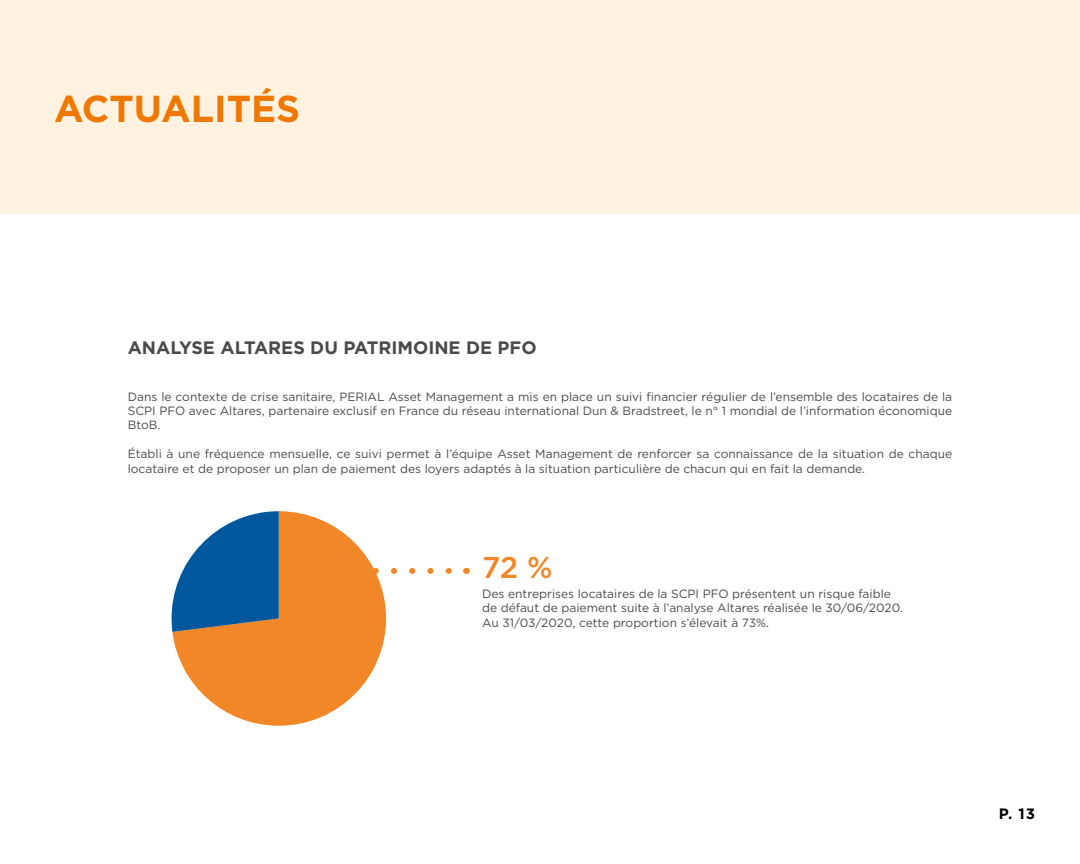
<style>
.page{position:relative;width:1080px;height:864px;background:#fff}
.page>*{position:absolute;margin:0;border:0;box-sizing:border-box;transform-origin:0 0}
.t1{font:700 37.5px "Gotham";color:#ef7900}
.t2{font:500 30px "Gotham";color:#f18726}
.t3{font:700 18px "Gotham";color:#4a4a49}
.t4{font:700 15px "Gotham";color:#000}
.t5{font:12px/14.4px "Gotham";color:#4a4a49}
</style>
<div class="page">
<div style="left:0;top:0;width:1080px;height:214px;background:#fff2e0"></div>
<svg style="left:171px;top:511px;width:215px;height:215px"></svg>
<svg style="left:357px;top:568px;width:95px;height:6px"></svg>
<h1 class="t1" style="left:54px;top:84px;width:248px">ACTUALITÉS</h1>
<h3 class="t3" style="left:128px;top:336px;width:411px">ANALYSE ALTARES DU PATRIMOINE DE PFO</h3>
<p class="t5" style="left:128px;top:389px;width:826px;text-align:justify">Dans le contexte de crise sanitaire, PERIAL Asset Management a mis en place un suivi financier régulier de l’ensemble des locataires de la SCPI PFO avec Altares, partenaire exclusif en France du réseau international Dun &amp; Bradstreet, le n° 1 mondial de l’information économique BtoB.</p>
<p class="t5" style="left:128px;top:447px;width:826px">Établi à une fréquence mensuelle, ce suivi permet à l’équipe Asset Management de renforcer sa connaissance de la situation de chaque locataire et de proposer un plan de paiement des loyers adaptés à la situation particulière de chacun qui en fait la demande.</p>
<h2 class="t2" style="left:482px;top:548px;width:72px">72 %</h2>
<p class="t5" style="left:482px;top:586px;width:422px">Des entreprises locataires de la SCPI PFO présentent un risque faible de défaut de paiement suite à l’analyse Altares réalisée le 30/06/2020.<br>Au 31/03/2020, cette proportion s’élevait à 73%.</p>
<p class="t4" style="left:999px;top:804px;width:38px">P. 13</p>
</div>
